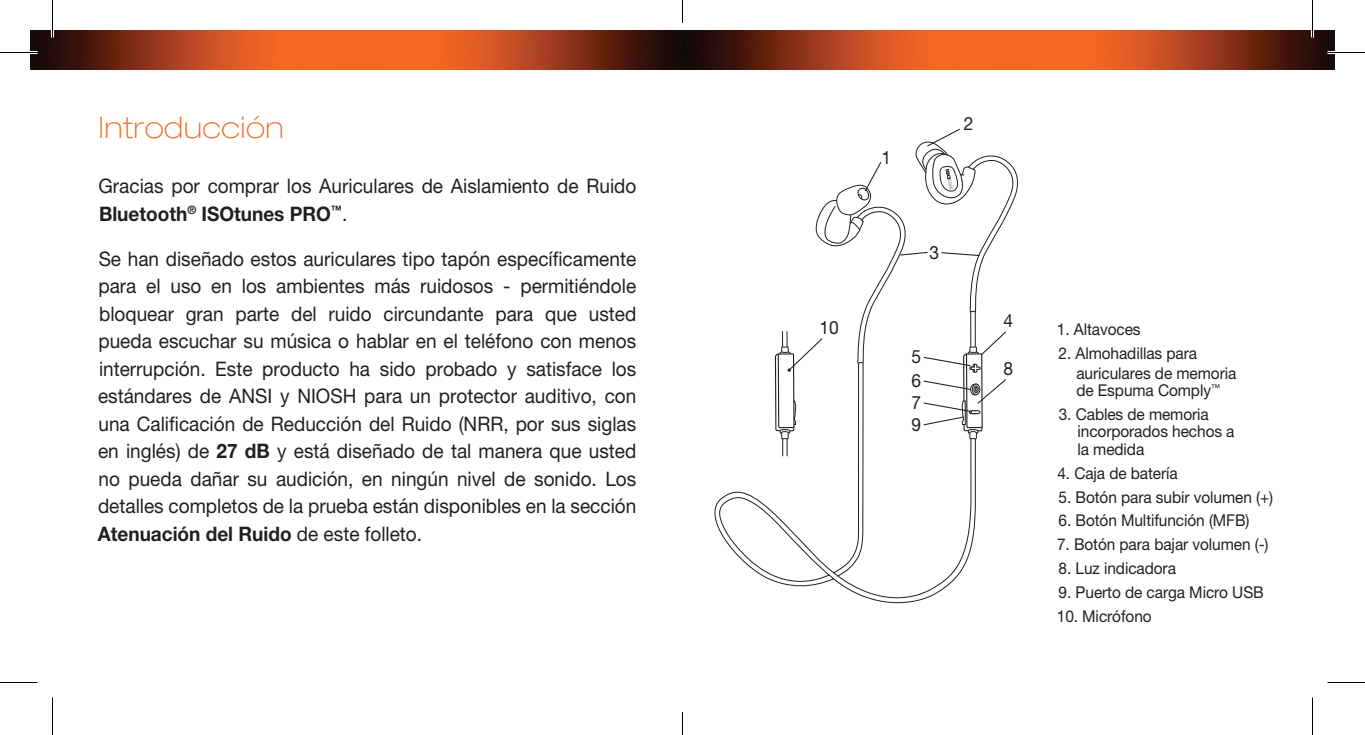
<style>
.page{position:relative;width:1365px;height:735px;background:#fff}
.page>*{position:absolute;margin:0;border:0;box-sizing:border-box;transform-origin:0 0}
.t1{font:100 expanded 30px "Helvetica Neue";letter-spacing:.02em;color:#f36c24}
.t2{font:20px/27.5px "Helvetica Neue";color:#231f20;scale:.95 1}
.t3{font:18.25px/23.8px "Helvetica Neue";color:#231f20;scale:.95 1}
.t4{font:16.25px/17.5px "Helvetica Neue";letter-spacing:-.005em;color:#231f20;scale:.95 1}
.s1{font-weight:700}
</style>
<div class="page">
<img style="left:30px;top:30px;width:1305px;height:40px">
<svg style="left:714px;top:491px;width:60px;height:91px"></svg>
<svg style="left:774px;top:128px;width:244px;height:475px"></svg>
<div style="left:962px;top:113px;width:15px;height:22px;background:#fff"></div>
<hr style="left:0;top:51px;width:38px;height:3px;background:#fff">
<hr style="left:1328px;top:51px;width:37px;height:3px;background:#fff">
<hr style="left:51px;top:0;width:3px;height:38px;background:#fff">
<hr style="left:1311px;top:0;width:3px;height:38px;background:#fff">
<hr style="left:0;top:52px;width:38px;height:1px;background:#000">
<hr style="left:1328px;top:52px;width:37px;height:1px;background:#000">
<hr style="left:0;top:682px;width:38px;height:1px;background:#000">
<hr style="left:1328px;top:682px;width:37px;height:1px;background:#000">
<hr style="left:52px;top:0;width:1px;height:38px;background:#000">
<hr style="left:52px;top:698px;width:1px;height:37px;background:#000">
<hr style="left:1312px;top:0;width:1px;height:38px;background:#000">
<hr style="left:1312px;top:698px;width:1px;height:37px;background:#000">
<svg style="left:682px;top:0;width:1px;height:22px"></svg>
<svg style="left:682px;top:712px;width:1px;height:23px"></svg>
<h1 class="t1" style="left:99px;top:109px;width:186px">Introducción</h1>
<p class="t2" style="left:99px;top:172px;width:568px">Gracias por comprar los Auriculares de Aislamiento de Ruido<br><span class="s1">Bluetooth</span><sup>®</sup> <span class="s1">ISOtunes PRO</span><sup>™</sup>.</p>
<p class="t2" style="left:98px;top:244px;width:568px;text-align:justify">Se han diseñado estos auriculares tipo tapón específicamente para el uso en los ambientes más ruidosos - permitiéndole bloquear gran parte del ruido circundante para que usted pueda escuchar su música o hablar en el teléfono con menos interrupción. Este producto ha sido probado y satisface los estándares de ANSI y NIOSH para un protector auditivo, con una Calificación de Reducción del Ruido (NRR, por sus siglas en inglés) de <span class="s1">27 dB</span> y está diseñado de tal manera que usted no pueda dañar su audición, en ningún nivel de sonido. Los detalles completos de la prueba están disponibles en la sección <span class="s1">Atenuación del Ruido</span> de este folleto.</p>
<p class="t3" style="left:820px;top:316px;width:22px">10</p>
<p class="t3" style="left:881px;top:145px;width:12px">1</p>
<p class="t3" style="left:964px;top:111px;width:12px">2</p>
<p class="t3" style="left:929px;top:240px;width:12px">3</p>
<p class="t3" style="left:912px;top:345px;width:12px">5<br>6</p>
<p class="t3" style="left:912px;top:391px;width:12px;line-height:21.8px">7<br>9</p>
<p class="t3" style="left:1003px;top:309px;width:12px">4</p>
<p class="t3" style="left:1003px;top:356px;width:12px">8</p>
<p class="t4" style="left:1057px;top:321px;width:90px">1. Altavoces</p>
<p class="t4" style="left:1076px;top:343px;width:170px;line-height:19.5px;text-indent:-18px">2. Almohadillas para auriculares de memoria</p>
<p class="t4" style="left:1076px;top:381px;width:153px">de Espuma Comply<sup>™</sup></p>
<p class="t4" style="left:1077px;top:405px;width:167px;text-indent:-19px">3. Cables de memoria incorporados hechos a la medida</p>
<p class="t4" style="left:1057px;top:464px;width:128px">4. Caja de batería</p>
<p class="t4" style="left:1059px;top:488px;width:227px">5. Botón para subir volumen (+)</p>
<p class="t4" style="left:1059px;top:512px;width:203px">6. Botón Multifunción (MFB)</p>
<p class="t4" style="left:1057px;top:535px;width:224px">7. Botón para bajar volumen (-)</p>
<p class="t4" style="left:1059px;top:559px;width:125px">8. Luz indicadora</p>
<p class="t4" style="left:1059px;top:583px;width:217px">9. Puerto de carga Micro USB</p>
<p class="t4" style="left:1057px;top:607px;width:101px">10. Micrófono</p>
</div>
